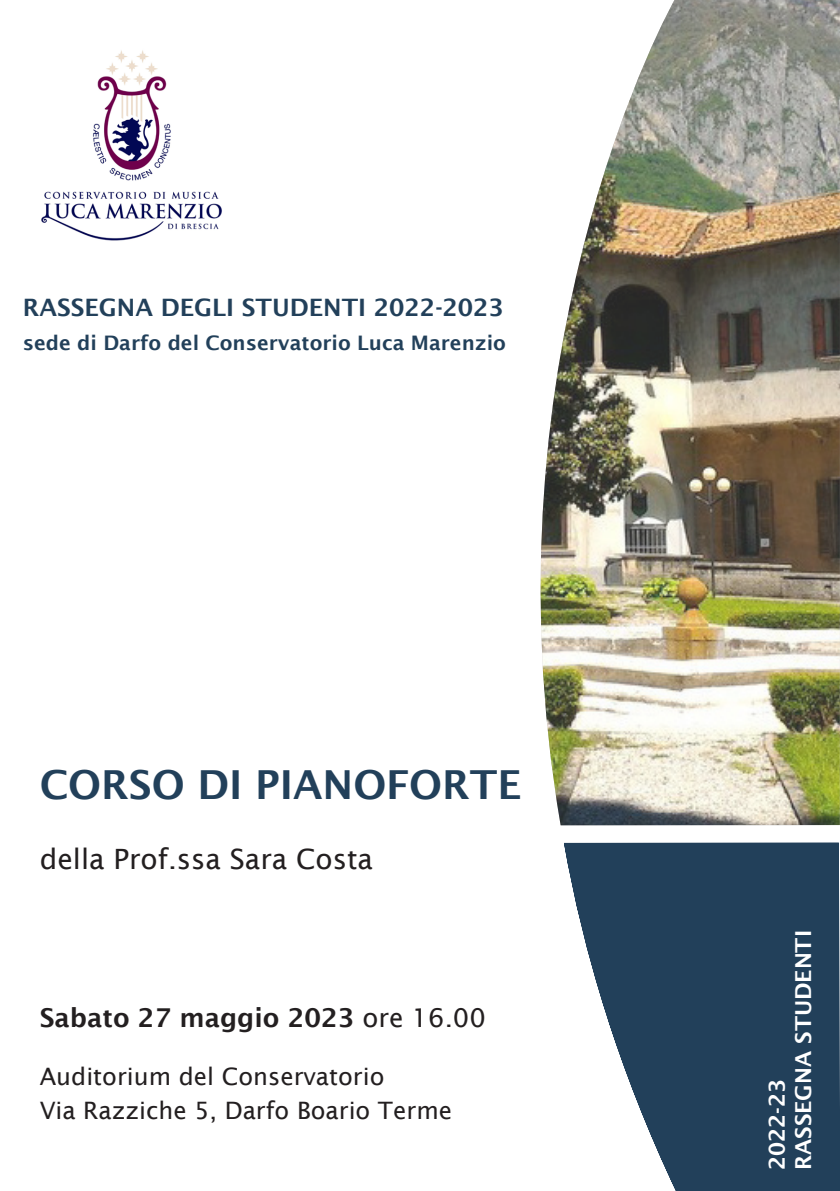
<style>
.page{position:relative;width:840px;height:1191px;background:#fff}
.page>*{position:absolute;margin:0;border:0;box-sizing:border-box;transform-origin:0 0}
.t1{font:600 40px "Lucida Sans";color:#22405a}
.t2{font:28px "Lucida Sans";color:#231f20}
.t3{font:600 26px "Lucida Sans";color:#231f20}
.t4{font:24px "Lucida Sans";color:#231f20}
.t5{font:600 24px "Lucida Sans";color:#22405a}
.t6{font:600 22px "Lucida Sans";color:#fff}
.t7{font:600 20px "Lucida Sans";color:#22405a}
.s1{font-weight:400}
</style>
<div class="page">
<svg style="left:564px;top:842px;width:275px;height:349px;fill:#22405a"></svg>
<img style="left:41px;top:50px;width:181px;height:191px">
<img style="left:540px;top:0;width:299px;height:825px">
<p class="t5" style="left:23px;top:293px;width:482px">RASSEGNA DEGLI STUDENTI 2022-2023</p>
<p class="t7" style="left:23px;top:331px;width:484px">sede di Darfo del Conservatorio Luca Marenzio</p>
<p class="t1" style="left:40px;top:762px;width:483px">CORSO DI PIANOFORTE</p>
<p class="t2" style="left:40px;top:843px;width:334px">della Prof.ssa Sara Costa</p>
<p class="t3" style="left:40px;top:1002px;width:447px">Sabato 27 maggio 2023 <span class="s1">ore 16.00</span></p>
<p class="t4" style="left:40px;top:1063px;width:346px">Auditorium del Conservatorio</p>
<p class="t4" style="left:40px;top:1097px;width:413px">Via Razziche 5, Darfo Boario Terme</p>
<p class="t6" style="left:764px;top:1170px;width:92px;rotate:-90deg">2022-23</p>
<p class="t6" style="left:790px;top:1170px;width:242px;rotate:-90deg">RASSEGNA STUDENTI</p>
</div>
